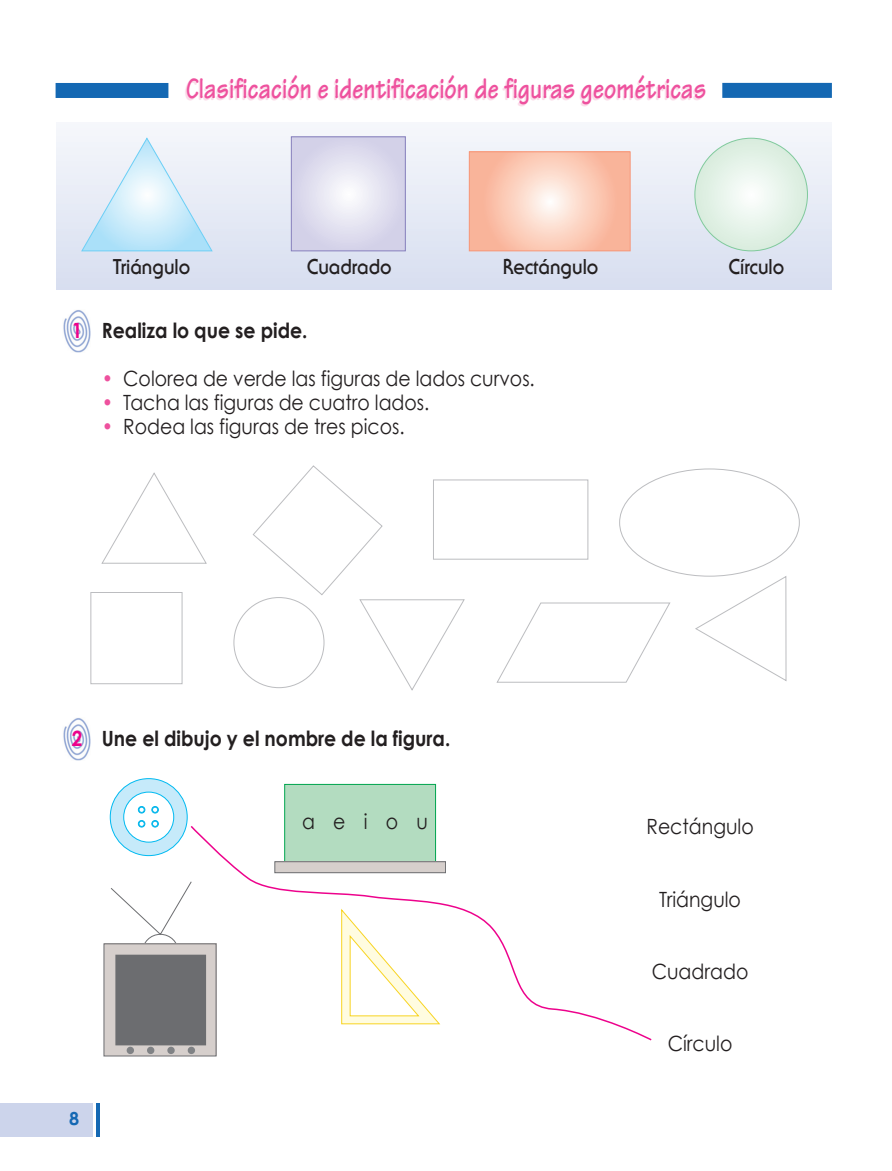
<style>
.page{position:relative;width:892px;height:1171px;background:#fff}
.page>*{position:absolute;margin:0;border:0;box-sizing:border-box;transform-origin:0 0}
.t1{font:700 30px "Tekton";color:#ee519e;scale:.8 1}
.t2{font:21px "Century Gothic";color:#231f20;scale:.9 1}
.t3{font:700 21px "Century Gothic";color:#231f20;scale:.9 1}
.t4{font:700 21px "Serif Gothic";color:#231f20;scale:.9 1}
.t5{font:700 21px "Century Gothic";color:#ed028c;scale:.9 1}
.t6{font:700 18px "Century Gothic";color:#1468b3}
.s1{color:#ee519e}
</style>
<div class="page">
<svg style="left:101px;top:472px;width:106px;height:92px"></svg>
<svg style="left:694px;top:575px;width:93px;height:106px"></svg>
<div style="left:90px;top:592px;width:92px;height:92px;border:1px solid #bcbdc0"></div>
<svg style="left:252px;top:465px;width:213px;height:226px"></svg>
<div style="left:433px;top:479px;width:155px;height:80px;border:1px solid #bcbdc0"></div>
<svg style="left:496px;top:602px;width:175px;height:81px"></svg>
<div style="left:142px;top:934px;width:37px;height:36px;border:1px solid #6c6d70;border-radius:50%"></div>
<div style="left:104px;top:943px;width:112px;height:113px;background:#d6cfcc"></div>
<div style="left:104px;top:943px;width:112px;height:113px;border:1px solid #6c6d70"></div>
<div style="left:116px;top:955px;width:90px;height:89px;background:#6c6d70"></div>
<div style="left:116px;top:954px;width:90px;height:91px;border:1px solid #6c6d70"></div>
<svg style="left:110px;top:883px;width:80px;height:52px"></svg>
<div style="left:127px;top:1046px;width:7px;height:8px;background:#808285;border-radius:50%"></div>
<div style="left:147px;top:1046px;width:7px;height:8px;background:#808285;border-radius:50%"></div>
<div style="left:167px;top:1046px;width:8px;height:8px;background:#808285;border-radius:50%"></div>
<div style="left:188px;top:1046px;width:7px;height:8px;background:#808285;border-radius:50%"></div>
<div style="left:285px;top:784px;width:151px;height:78px;background:#b3dcc0"></div>
<div style="left:284px;top:784px;width:152px;height:78px;border:1px solid #00a54f"></div>
<div style="left:110px;top:778px;width:77px;height:77px;background:#c6eafa;border-radius:50%"></div>
<div style="left:110px;top:778px;width:78px;height:78px;border:1px solid #00baf1;border-radius:50%"></div>
<div style="left:124px;top:792px;width:50px;height:50px;background:#fff;border-radius:50%"></div>
<div style="left:123px;top:791px;width:51px;height:51px;border:1px solid #00baf1;border-radius:50%"></div>
<div style="left:138px;top:806px;width:7px;height:7px;border:1px solid #00baf1;border-radius:50%"></div>
<svg style="left:139px;top:806px;width:6px;height:6px"></svg>
<div style="left:151px;top:806px;width:8px;height:7px;border:1px solid #00baf1;border-radius:50%"></div>
<svg style="left:152px;top:806px;width:6px;height:6px"></svg>
<div style="left:138px;top:820px;width:7px;height:7px;border:1px solid #00baf1;border-radius:50%"></div>
<svg style="left:139px;top:820px;width:6px;height:6px"></svg>
<div style="left:151px;top:820px;width:8px;height:7px;border:1px solid #00baf1;border-radius:50%"></div>
<svg style="left:152px;top:820px;width:6px;height:6px"></svg>
<div style="left:57px;top:122px;width:775px;height:168px;background:linear-gradient(to bottom,#f5f7fb,#d7def0)"></div>
<img style="left:63px;top:718px;width:28px;height:43px">
<img style="left:63px;top:310px;width:28px;height:42px">
<div style="left:0;top:1103px;width:93px;height:33px;background:#ccd4eb"></div>
<hr style="left:97px;top:1103px;width:3px;height:33px;background:#1468b3">
<div style="left:56px;top:83px;width:112px;height:15px;background:#1468b3"></div>
<svg style="left:81px;top:137px;width:132px;height:115px"></svg>
<svg style="left:293px;top:138px;width:111px;height:111px;background:#deddee"></svg>
<div style="left:291px;top:136px;width:115px;height:115px;border:1px solid #8781bd"></div>
<svg style="left:471px;top:153px;width:158px;height:96px;background:#fbc8b4"></svg>
<div style="left:469px;top:151px;width:162px;height:100px;border:1px solid #f6977a"></div>
<svg style="left:695px;top:138px;width:112px;height:113px;background:#e2f1e6"></svg>
<div style="left:722px;top:83px;width:110px;height:15px;background:#1468b3"></div>
<svg style="left:190px;top:825px;width:462px;height:216px"></svg>
<h1 class="t1" style="left:186px;top:79px;width:652px">Clasificación e identificación de figuras geométricas</h1>
<p class="t5" style="left:72px;top:317px;width:13px">1</p>
<p class="t4" style="left:113px;top:259px;width:87px">Triángulo</p>
<p class="t4" style="left:307px;top:259px;width:96px">Cuadrado</p>
<p class="t4" style="left:503px;top:259px;width:108px">Rectángulo</p>
<p class="t4" style="left:729px;top:259px;width:63px">Círculo</p>
<p class="t3" style="left:102px;top:317px;width:230px">Realiza lo que se pide.</p>
<p class="t2" style="left:102px;top:365px;width:483px"><span class="s1">•</span> Colorea de verde las figuras de lados curvos.</p>
<p class="t2" style="left:102px;top:389px;width:366px"><span class="s1">•</span> Tacha las figuras de cuatro lados.</p>
<p class="t2" style="left:102px;top:413px;width:338px"><span class="s1">•</span> Rodea las figuras de tres picos.</p>
<p class="t5" style="left:72px;top:725px;width:13px">2</p>
<p class="t3" style="left:102px;top:725px;width:389px">Une el dibujo y el nombre de la figura.</p>
<p class="t2" style="left:302px;top:808px;width:141px">a e i o u</p>
<p class="t6" style="left:69px;top:1106px;width:12px">8</p>
<p class="t2" style="left:647px;top:813px;width:121px">Rectángulo</p>
<p class="t2" style="left:659px;top:885px;width:92px">Triángulo</p>
<p class="t2" style="left:652px;top:957px;width:109px">Cuadrado</p>
<p class="t2" style="left:668px;top:1029px;width:73px">Círculo</p>
</div>
